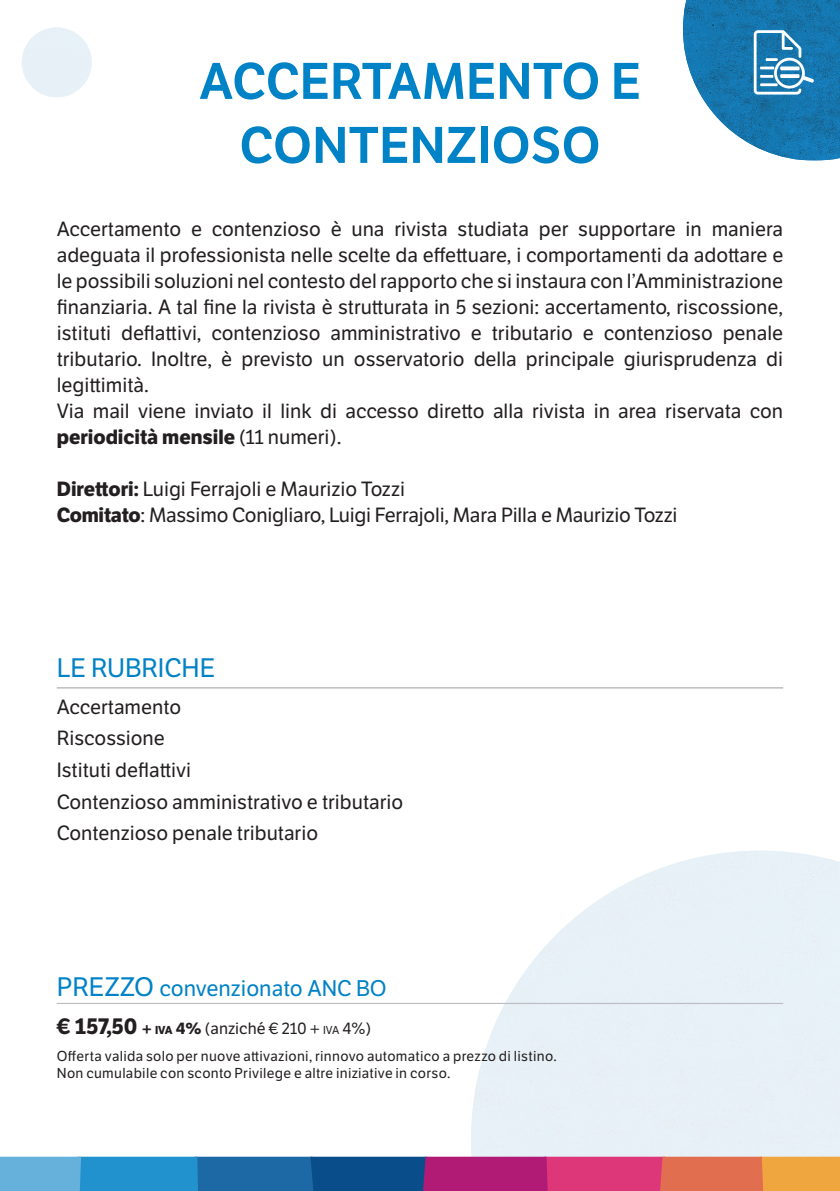
<style>
.page{position:relative;width:840px;height:1191px;background:#fff}
.page>*{position:absolute;margin:0;border:0;box-sizing:border-box;transform-origin:0 0}
.t1{font:600 50px/64px "LFT Etica";color:#0082c6;text-align:center}
.t2{font:26px "LFT Etica";color:#0082c6}
.t3{font:22px "LFT Etica";color:#0082c6}
.t4{font:20px/26px "LFT Etica";color:#231f20;text-align:justify}
.t5{font:16px "LFT Etica";color:#231f20}
.t6{font:14px "LFT Etica";letter-spacing:.02em;color:#231f20}
.s1{font-weight:700}
.s2{font-size:26px}
.s3{font-weight:700;font-size:22px}
.s4{font-weight:700;font-size:11.2px}
.s5{font-size:11.2px}
.s6{font-style:inherit}
</style>
<div class="page">
<svg style="left:0;top:1156px;width:839px;height:35px;background:#7f688e"></svg>
<svg style="left:682px;top:0;width:157px;height:161px"></svg>
<hr style="left:759px;top:83px;width:18px;height:3px;background:#fff">
<hr style="left:57px;top:687px;width:725px;height:1px;background:#bcbdc0">
<hr style="left:57px;top:1003px;width:725px;height:1px;background:#bcbdc0">
<p class="t1" style="left:199px;top:50px;width:443px">ACCERTAMENTO E<br>CONTENZIOSO</p>
<p class="t4" style="left:57px;top:216px;width:727px">Accertamento e contenzioso è una rivista studiata per supportare in maniera adeguata il professionista nelle scelte da effettuare, i comportamenti da adottare e le possibili soluzioni nel contesto del rapporto che si instaura con l’Amministrazione finanziaria. A tal fine la rivista è strutturata in 5 sezioni: accertamento, riscossione, istituti deflattivi, contenzioso amministrativo e tributario e contenzioso penale tributario. Inoltre, è previsto un osservatorio della principale giurisprudenza di legittimità.</p>
<p class="t4" style="left:57px;top:398px;width:727px">Via mail viene inviato il link di accesso diretto alla rivista in area riservata con <span class="s1">periodicità mensile</span> (11 numeri).</p>
<p class="t4" style="left:57px;top:476px;width:349px"><span class="s1">Direttori:</span> Luigi Ferrajoli e Maurizio Tozzi</p>
<p class="t4" style="left:57px;top:502px;width:622px"><span class="s1">Comitato</span>: Massimo Conigliaro, Luigi Ferrajoli, Mara Pilla e Maurizio Tozzi</p>
<p class="t2" style="left:57px;top:652px;width:160px">LE RUBRICHE</p>
<p class="t4" style="left:57px;top:694px;width:126px">Accertamento</p>
<p class="t4" style="left:57px;top:725px;width:109px">Riscossione</p>
<p class="t4" style="left:57px;top:757px;width:136px">Istituti deflattivi</p>
<p class="t4" style="left:57px;top:789px;width:348px">Contenzioso amministrativo e tributario</p>
<p class="t4" style="left:57px;top:820px;width:263px">Contenzioso penale tributario</p>
<p class="t3" style="left:57px;top:974px;width:331px"><span class="s2">PREZZO</span> convenzionato ANC BO</p>
<p class="t5" style="left:57px;top:1019px;width:315px"><span class="s3">€ 157,50</span> <span class="s1">+</span> <span class="s4">iva</span> <span class="s1">4%</span> (anziché € 210 + <span class="s5">iva</span> <span class="s6">4%</span>)</p>
<p class="t6" style="left:57px;top:1047px;width:501px">Offerta valida solo per nuove attivazioni, rinnovo automatico a prezzo di listino.</p>
<p class="t6" style="left:57px;top:1064px;width:395px">Non cumulabile con sconto Privilege e altre iniziative in corso.</p>
</div>
